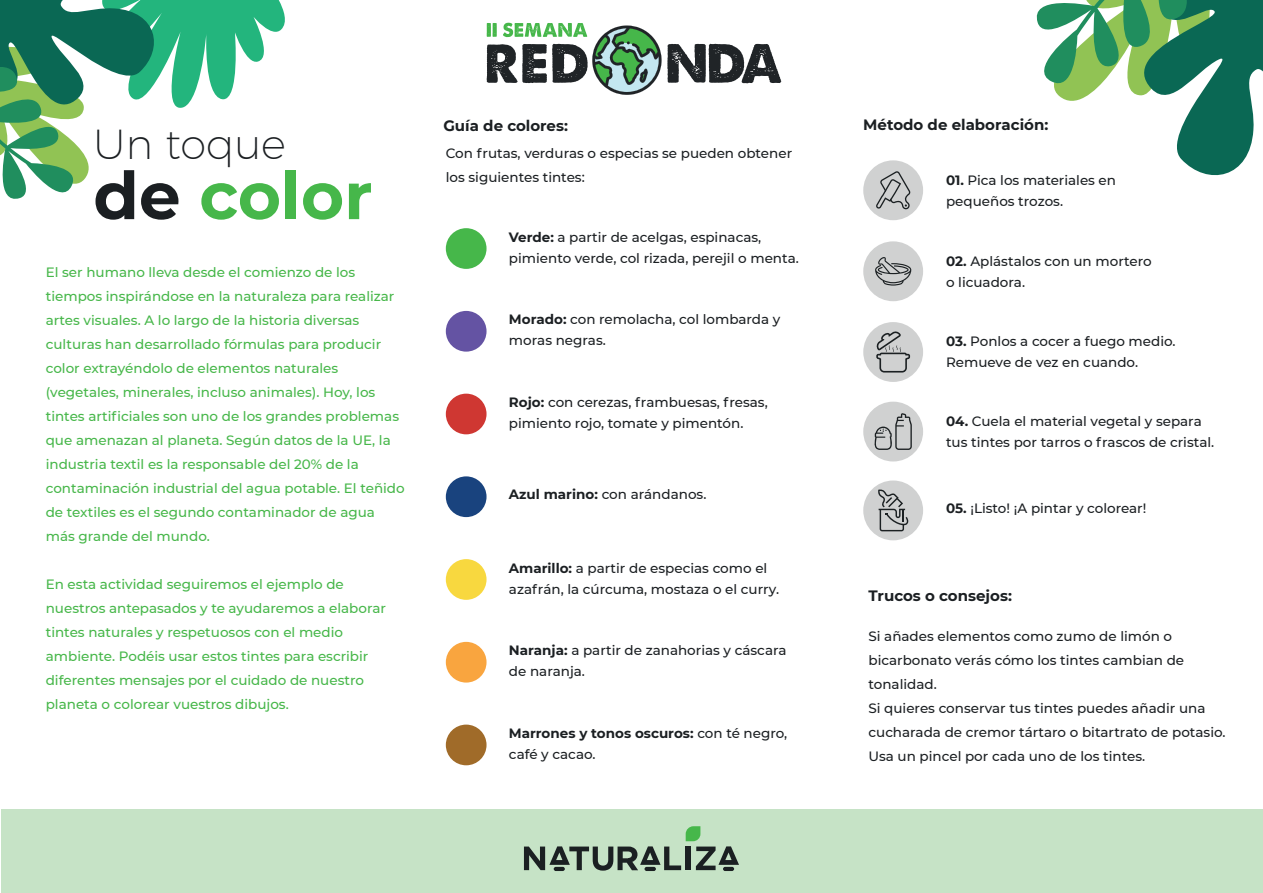
<style>
.page{position:relative;width:1263px;height:893px;background:#fff}
.page>*{position:absolute;margin:0;border:0;box-sizing:border-box;transform-origin:0 0}
.t1{font:700 66px "Montserrat";color:#46b74a}
.t2{font:200 42px "Montserrat";color:#1b1f22}
.t3{font:700 15px "Montserrat";color:#1b1f22}
.t4{font:500 13.5px/21px "Montserrat";color:#1b1f22}
.t5{font:500 13.5px/24px "Montserrat";color:#47b74a}
.t6{font:700 13.5px/21px "Montserrat";color:#1b1f22}
.s1{color:#1b1f22}
.s2{font-weight:700}
.s3{font-weight:500}
</style>
<div class="page">
<div style="left:1px;top:809px;width:1262px;height:84px;background:#c6e3c6"></div>
<svg style="left:524px;top:826px;width:215px;height:45px"></svg>
<svg style="left:0;top:0;width:285px;height:199px"></svg>
<svg style="left:1036px;top:0;width:227px;height:176px"></svg>
<div style="left:446px;top:228px;width:40px;height:41px;background:#46b74a;border-radius:50%"></div>
<div style="left:446px;top:311px;width:40px;height:41px;background:#6453a3;border-radius:50%"></div>
<div style="left:446px;top:394px;width:40px;height:40px;background:#cf3732;border-radius:50%"></div>
<div style="left:446px;top:476px;width:40px;height:41px;background:#19437e;border-radius:50%"></div>
<div style="left:446px;top:559px;width:40px;height:41px;background:#f8d83f;border-radius:50%"></div>
<div style="left:446px;top:642px;width:40px;height:41px;background:#f9a53f;border-radius:50%"></div>
<div style="left:446px;top:725px;width:40px;height:40px;background:#a06b29;border-radius:50%"></div>
<div style="left:863px;top:160px;width:60px;height:60px;background:#d0d1d1;border-radius:50%"></div>
<svg style="left:876px;top:171px;width:35px;height:39px"></svg>
<div style="left:863px;top:241px;width:60px;height:60px;background:#d0d1d1;border-radius:50%"></div>
<svg style="left:875px;top:257px;width:36px;height:29px"></svg>
<div style="left:863px;top:322px;width:60px;height:60px;background:#d0d1d1;border-radius:50%"></div>
<svg style="left:876px;top:331px;width:34px;height:42px"></svg>
<div style="left:863px;top:402px;width:60px;height:59px;background:#d0d1d1;border-radius:50%"></div>
<svg style="left:874px;top:413px;width:38px;height:37px"></svg>
<div style="left:863px;top:480px;width:60px;height:60px;background:#d0d1d1;border-radius:50%"></div>
<svg style="left:878px;top:489px;width:30px;height:42px"></svg>
<svg style="left:487px;top:23px;width:294px;height:72px"></svg>
<h2 class="t2" style="left:93px;top:119px;width:194px">Un toque</h2>
<h1 class="t1" style="left:93px;top:148px;width:281px"><span class="s1">de</span> color</h1>
<p class="t5" style="left:46px;top:260px;width:360px">El ser humano lleva desde el comienzo de los tiempos inspirándose en la naturaleza para realizar artes visuales. A lo largo de la historia diversas culturas han desarrollado fórmulas para producir color extrayéndolo de elementos naturales (vegetales, minerales, incluso animales). Hoy, los tintes artificiales son uno de los grandes problemas que amenazan al planeta. Según datos de la UE, la industria textil es la responsable del 20% de la contaminación industrial del agua potable. El teñido de textiles es el segundo contaminador de agua más grande del mundo.</p>
<p class="t5" style="left:46px;top:572px;width:342px">En esta actividad seguiremos el ejemplo de nuestros antepasados y te ayudaremos a elaborar tintes naturales y respetuosos con el medio ambiente. Podéis usar estos tintes para escribir diferentes mensajes por el cuidado de nuestro planeta o colorear vuestros dibujos.</p>
<p class="t3" style="left:443px;top:115px;width:126px">Guía de colores:</p>
<p class="t3" style="left:863px;top:114px;width:187px">Método de elaboración:</p>
<p class="t4" style="left:446px;top:141px;width:348px;line-height:24px">Con frutas, verduras o especias se pueden obtener los siguientes tintes:</p>
<p class="t4" style="left:509px;top:226px;width:291px"><span class="s2">Verde:</span> a partir de acelgas, espinacas, pimiento verde, col rizada, perejil o menta.</p>
<p class="t4" style="left:509px;top:309px;width:273px"><span class="s2">Morado:</span> con remolacha, col lombarda y moras negras.</p>
<p class="t4" style="left:509px;top:391px;width:260px"><span class="s2">Rojo:</span> con cerezas, frambuesas, fresas, pimiento rojo, tomate y pimentón.</p>
<p class="t4" style="left:509px;top:484px;width:199px"><span class="s2">Azul marino:</span> con arándanos.</p>
<p class="t4" style="left:509px;top:557px;width:272px"><span class="s2">Amarillo:</span> a partir de especias como el azafrán, la cúrcuma, mostaza o el curry.</p>
<p class="t4" style="left:509px;top:639px;width:279px"><span class="s2">Naranja:</span> a partir de zanahorias y cáscara de naranja.</p>
<p class="t6" style="left:509px;top:722px;width:280px">Marrones y tonos oscuros: <span class="s3">con té negro, café y cacao.</span></p>
<p class="t4" style="left:946px;top:169px;width:172px"><span class="s2">01.</span> Pica los materiales en pequeños trozos.</p>
<p class="t4" style="left:946px;top:250px;width:207px"><span class="s2">02.</span> Aplástalos con un mortero o licuadora.</p>
<p class="t4" style="left:946px;top:331px;width:231px"><span class="s2">03.</span> Ponlos a cocer a fuego medio.<br>Remueve de vez en cuando.</p>
<p class="t4" style="left:946px;top:410px;width:270px"><span class="s2">04.</span> Cuela el material vegetal y separa tus tintes por tarros o frascos de cristal.</p>
<p class="t4" style="left:946px;top:497px;width:202px"><span class="s2">05.</span> ¡Listo! ¡A pintar y colorear!</p>
<p class="t3" style="left:868px;top:585px;width:145px">Trucos o consejos:</p>
<p class="t4" style="left:868px;top:623px;width:359px;line-height:24px">Si añades elementos como zumo de limón o bicarbonato verás cómo los tintes cambian de tonalidad.<br>Si quieres conservar tus tintes puedes añadir una cucharada de cremor tártaro o bitartrato de potasio.<br>Usa un pincel por cada uno de los tintes.</p>
</div>
